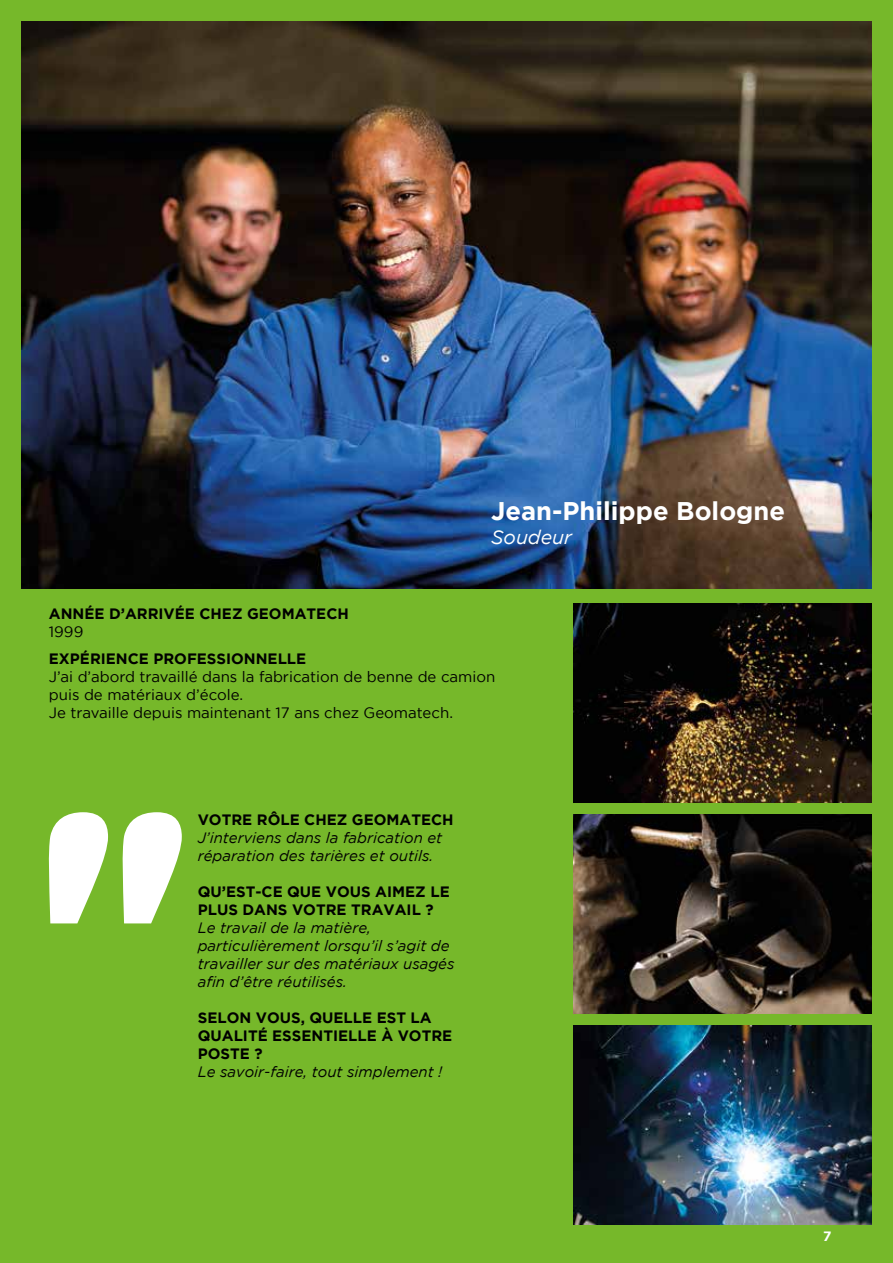
<style>
.page{position:relative;width:893px;height:1263px;background:#76b82a}
.page>*{position:absolute;margin:0;border:0;box-sizing:border-box;transform-origin:0 0}
.t1{font:700 25.5px "Gotham";color:#fff}
.t2{font:italic 19.5px "Gotham";color:#fff}
.t3{font:italic 15px/18px "Gotham";color:#000}
.t4{font:700 15px/18px "Gotham";color:#000}
.t5{font:15px/18px "Gotham";color:#000}
.t6{font:700 13.5px "Gotham";color:#fff}
</style>
<div class="page">
<img style="left:21px;top:21px;width:851px;height:567px">
<img style="left:574px;top:604px;width:298px;height:198px">
<img style="left:574px;top:815px;width:298px;height:198px">
<img style="left:574px;top:1026px;width:298px;height:198px">
<svg style="left:48px;top:812px;width:134px;height:111px"></svg>
<h1 class="t1" style="left:491px;top:497px;width:295px">Jean-Philippe Bologne</h1>
<h2 class="t2" style="left:491px;top:526px;width:82px">Soudeur</h2>
<p class="t4" style="left:49px;top:604px;width:301px">ANNÉE D’ARRIVÉE CHEZ GEOMATECH</p>
<p class="t5" style="left:49px;top:622px;width:36px">1999</p>
<p class="t4" style="left:49px;top:649px;width:259px">EXPÉRIENCE PROFESSIONNELLE</p>
<p class="t5" style="left:49px;top:667px;width:448px">J’ai d’abord travaillé dans la fabrication de benne de camion puis de matériaux d’école.<br>Je travaille depuis maintenant 17 ans chez Geomatech.</p>
<p class="t4" style="left:198px;top:811px;width:257px">VOTRE RÔLE CHEZ GEOMATECH</p>
<p class="t3" style="left:198px;top:829px;width:246px">J’interviens dans la fabrication et réparation des tarières et outils.</p>
<p class="t4" style="left:198px;top:883px;width:253px">QU’EST-CE QUE VOUS AIMEZ LE<br>PLUS DANS VOTRE TRAVAIL ?</p>
<p class="t3" style="left:198px;top:919px;width:258px">Le travail de la matière, particulièrement lorsqu’il s’agit de travailler sur des matériaux usagés afin d’être réutilisés.</p>
<p class="t4" style="left:198px;top:1009px;width:256px">SELON VOUS, QUELLE EST LA<br>QUALITÉ ESSENTIELLE À VOTRE<br>POSTE ?</p>
<p class="t3" style="left:198px;top:1063px;width:246px">Le savoir-faire, tout simplement !</p>
<p class="t6" style="left:823px;top:1228px;width:10px">7</p>
</div>
